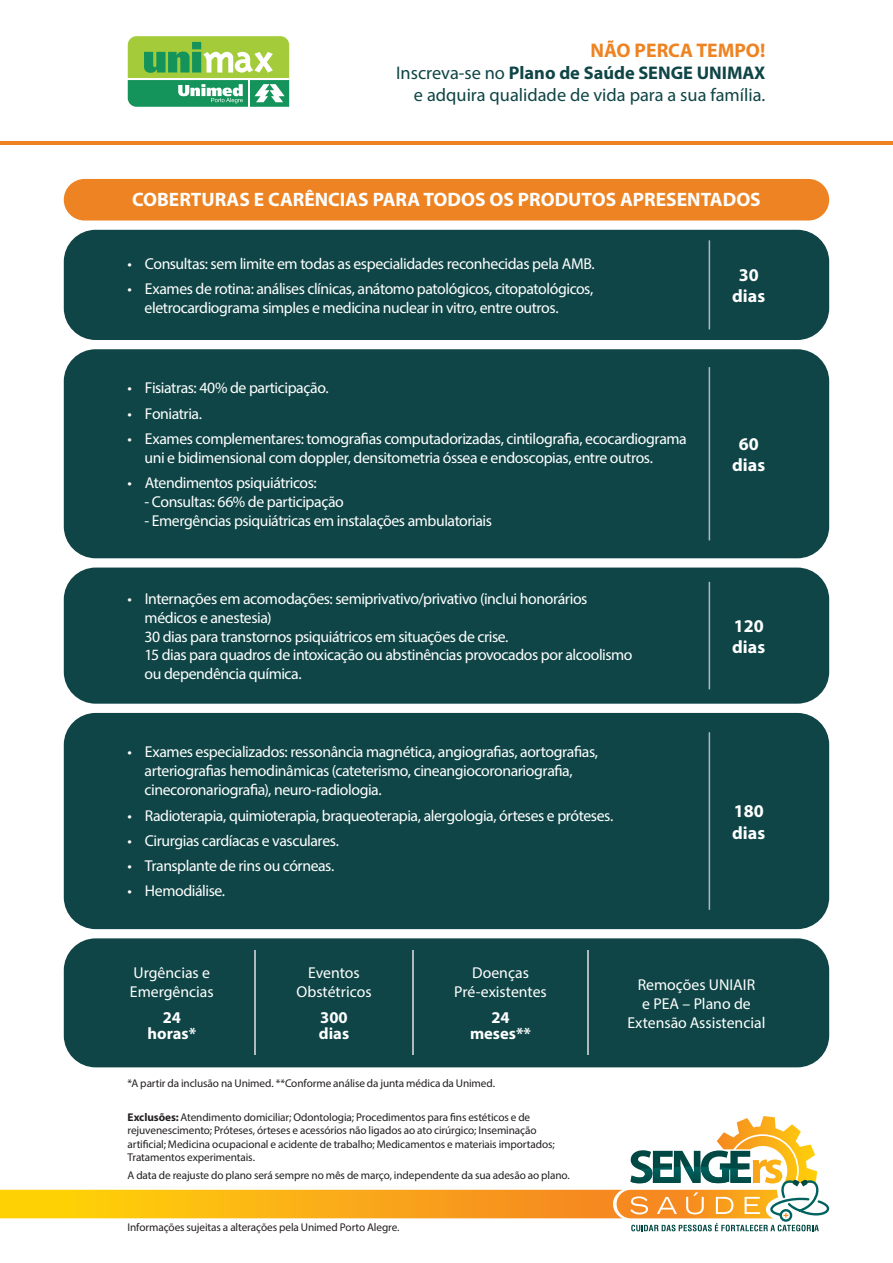
<style>
.page{position:relative;width:893px;height:1263px;background:#fff}
.page>*{position:absolute;margin:0;border:0;box-sizing:border-box;transform-origin:0 0}
.t1{font:700 19.8px "Myriad Pro";color:#ed8322}
.t2{font:700 19.5px "Myriad Pro";color:#fff}
.t3{font:18.3px/22px "Myriad Pro";color:#0f4546;text-align:right}
.t4{font:700 18px/21.6px "Myriad Pro";color:#fff;text-align:center}
.t5{font:700 16.5px/15.9px "Myriad Pro";color:#fff;text-align:center}
.t6{font:15.75px/18.9px "Myriad Pro";letter-spacing:-.03em;color:#fff}
.t7{font:15.75px/18.9px "Myriad Pro";color:#fff;text-align:center}
.t8{font:11.25px/13.5px "Myriad Pro";letter-spacing:-.01em;color:#231f20}
.s1{font-weight:700}
</style>
<div class="page">
<hr style="left:0;top:142px;width:893px;height:3px;background:#ed8322">
<div style="left:64px;top:179px;width:765px;height:42px;background:#ed8322;border-radius:21px"></div>
<div style="left:64px;top:938px;width:765px;height:129px;background:#0f4546;border-radius:32px"></div>
<hr style="left:255px;top:951px;width:1px;height:104px;background:#b0b9bb">
<hr style="left:412px;top:951px;width:2px;height:104px;background:#b0b9bb">
<hr style="left:587px;top:951px;width:2px;height:104px;background:#b0b9bb">
<svg style="left:0;top:1116px;width:829px;height:115px"></svg>
<svg style="left:128px;top:36px;width:161px;height:71px;background:#7bbe6a"></svg>
<div style="left:64px;top:230px;width:765px;height:110px;background:#0f4546;border-radius:32px"></div>
<hr style="left:709px;top:240px;width:1px;height:89px;background:#b0b9bb">
<div style="left:64px;top:349px;width:765px;height:209px;background:#0f4546;border-radius:32px"></div>
<hr style="left:709px;top:367px;width:1px;height:173px;background:#b0b9bb">
<div style="left:64px;top:567px;width:765px;height:137px;background:#0f4546;border-radius:32px"></div>
<hr style="left:709px;top:582px;width:1px;height:107px;background:#b0b9bb">
<div style="left:64px;top:713px;width:765px;height:216px;background:#0f4546;border-radius:32px"></div>
<hr style="left:709px;top:732px;width:1px;height:178px;background:#b0b9bb">
<p class="t1" style="left:590px;top:37px;width:176px">NÃO PERCA TEMPO!</p>
<p class="t3" style="left:396px;top:61px;width:371px">Inscreva-se no <span class="s1">Plano de Saúde SENGE UNIMAX </span>e adquira qualidade de vida para a sua família.</p>
<p class="t2" style="left:132px;top:187px;width:630px">COBERTURAS E CARÊNCIAS PARA TODOS OS PRODUTOS APRESENTADOS</p>
<p class="t6" style="left:128px;top:254px;width:469px">• Consultas: sem limite em todas as especialidades reconhecidas pela AMB.</p>
<p class="t6" style="left:145px;top:279px;width:450px;text-indent:-17px">• Exames de rotina: análises clínicas, anátomo patológicos, citopatológicos, eletrocardiograma simples e medicina nuclear in vitro, entre outros.</p>
<p class="t6" style="left:128px;top:378px;width:203px">• Fisiatras: 40% de participação.</p>
<p class="t6" style="left:128px;top:404px;width:76px">• Foniatria.</p>
<p class="t6" style="left:145px;top:429px;width:544px;text-indent:-17px">• Exames complementares: tomografias computadorizadas, cintilografia, ecocardiograma uni e bidimensional com doppler, densitometria óssea e endoscopias, entre outros.</p>
<p class="t6" style="left:128px;top:473px;width:191px">• Atendimentos psiquiátricos:</p>
<p class="t6" style="left:145px;top:492px;width:201px">- Consultas: 66% de participação</p>
<p class="t6" style="left:145px;top:511px;width:349px">- Emergências psiquiátricas em instalações ambulatoriais</p>
<p class="t6" style="left:145px;top:589px;width:489px;text-indent:-17px">• Internações em acomodações: semiprivativo/privativo (inclui honorários médicos e anestesia)<br>30 dias para transtornos psiquiátricos em situações de crise.<br>15 dias para quadros de intoxicação ou abstinências provocados por alcoolismo ou dependência química.</p>
<p class="t6" style="left:145px;top:742px;width:455px;text-indent:-17px">• Exames especializados: ressonância magnética, angiografias, aortografias, arteriografias hemodinâmicas (cateterismo, cineangiocoronariografia, cinecoronariografia), neuro-radiologia.</p>
<p class="t6" style="left:128px;top:805px;width:487px">• Radioterapia, quimioterapia, braqueoterapia, alergologia, órteses e próteses.</p>
<p class="t6" style="left:128px;top:831px;width:213px">• Cirurgias cardíacas e vasculares.</p>
<p class="t6" style="left:128px;top:856px;width:208px">• Transplante de rins ou córneas.</p>
<p class="t6" style="left:128px;top:881px;width:99px">• Hemodiálise.</p>
<p class="t4" style="left:732px;top:263px;width:34px">30 dias</p>
<p class="t4" style="left:732px;top:432px;width:34px">60 dias</p>
<p class="t4" style="left:732px;top:614px;width:34px;text-align:left">120 dias</p>
<p class="t4" style="left:732px;top:799px;width:34px;text-align:left">180 dias</p>
<p class="t7" style="left:130px;top:963px;width:85px;text-align:left">Urgências e<br>Emergências</p>
<p class="t5" style="left:148px;top:1009px;width:50px">24 horas*</p>
<p class="t7" style="left:297px;top:963px;width:77px">Eventos<br>Obstétricos</p>
<p class="t5" style="left:319px;top:1009px;width:32px;text-align:left">300 dias</p>
<p class="t7" style="left:454px;top:963px;width:94px">Doenças<br>Pré-existentes</p>
<p class="t5" style="left:470px;top:1009px;width:62px">24 meses**</p>
<p class="t8" style="left:128px;top:1076px;width:369px">*A partir da inclusão na Unimed. **Conforme análise da junta médica da Unimed.</p>
<p class="t8" style="left:128px;top:1110px;width:429px"><span class="s1">Exclusões:</span> Atendimento domiciliar; Odontologia; Procedimentos para fins estéticos e de rejuvenescimento; Próteses, órteses e acessórios não ligados ao ato cirúrgico; Inseminação artificial; Medicina ocupacional e acidente de trabalho; Medicamentos e materiais importados; Tratamentos experimentais.</p>
<p class="t8" style="left:128px;top:1168px;width:444px">A data de reajuste do plano será sempre no mês de março, independente da sua adesão ao plano.</p>
<p class="t8" style="left:128px;top:1220px;width:274px">Informações sujeitas a alterações pela Unimed Porto Alegre.</p>
<p class="t7" style="left:627px;top:975px;width:139px">Remoções UNIAIR<br>e PEA – Plano de<br>Extensão Assistencial</p>
</div>
